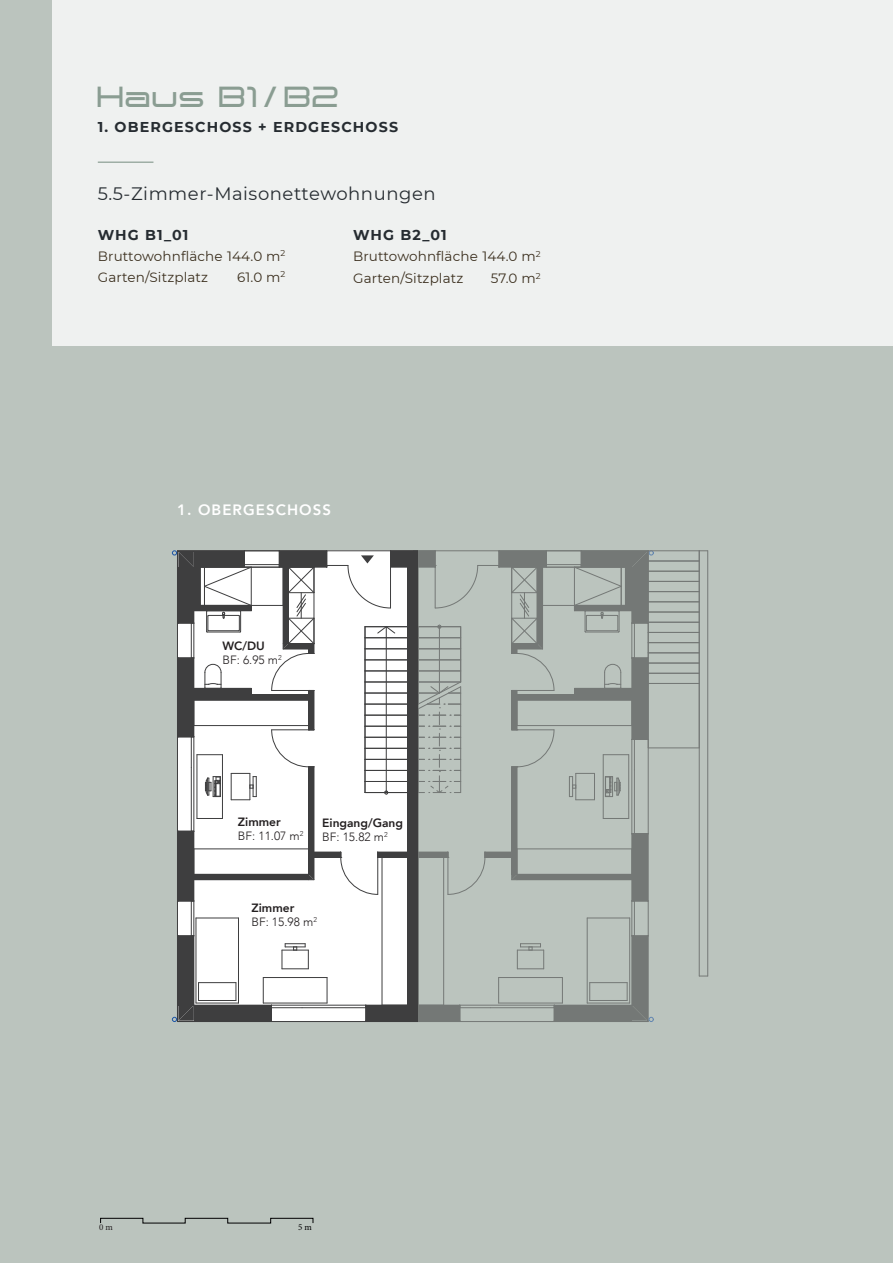
<style>
.page{position:relative;width:893px;height:1263px;background:#bbc4be}
.page>*{position:absolute;margin:0;border:0;box-sizing:border-box;transform-origin:0 0}
.t1{font:700 28.5px "Expansiva";color:#8a9d92}
.t2{font:18px "Montserrat";letter-spacing:.03em;color:#262c31}
.t3{font:800 15px "Avenir";letter-spacing:.07em;color:#fff}
.t4{font:700 14.25px "Montserrat";letter-spacing:.08em;color:#262c31}
.t5{font:13.5px/21.6px "Montserrat";letter-spacing:.01em;color:#3b2f1e}
.t6{font:300 12px/14.4px "Avenir";color:#231f20}
.t7{font:800 12px/14.4px "Avenir";color:#231f20}
.t8{font:9px "Minion Pro";color:#231f20}
.t9{font:9px "Minion Pro";color:#000001}
.s1{font-weight:800}
.s2{font-weight:300}
</style>
<div class="page">
<div style="left:52px;top:0;width:841px;height:346px;background:#eff1f0"></div>
<div style="left:178px;top:551px;width:235px;height:470px;background:#fff"></div>
<hr style="left:365px;top:792px;width:42px;height:1px;background:#3e3e3f">
<hr style="left:365px;top:781px;width:42px;height:1px;background:#3e3e3f">
<hr style="left:365px;top:770px;width:42px;height:1px;background:#3e3e3f">
<hr style="left:365px;top:759px;width:42px;height:1px;background:#3e3e3f">
<hr style="left:365px;top:748px;width:42px;height:1px;background:#3e3e3f">
<hr style="left:365px;top:737px;width:42px;height:1px;background:#3e3e3f">
<hr style="left:365px;top:726px;width:42px;height:1px;background:#3e3e3f">
<hr style="left:365px;top:715px;width:42px;height:1px;background:#3e3e3f">
<hr style="left:365px;top:704px;width:42px;height:1px;background:#3e3e3f">
<hr style="left:365px;top:693px;width:42px;height:1px;background:#3e3e3f">
<hr style="left:365px;top:682px;width:42px;height:1px;background:#3e3e3f">
<hr style="left:365px;top:671px;width:42px;height:1px;background:#3e3e3f">
<hr style="left:365px;top:660px;width:42px;height:1px;background:#3e3e3f">
<hr style="left:365px;top:648px;width:42px;height:1px;background:#3e3e3f">
<hr style="left:365px;top:637px;width:42px;height:1px;background:#3e3e3f">
<hr style="left:365px;top:626px;width:42px;height:1px;background:#3e3e3f">
<svg style="left:365px;top:627px;width:1px;height:165px"></svg>
<hr style="left:386px;top:638px;width:1px;height:143px;background:#3e3e3f">
<svg style="left:384px;top:782px;width:4px;height:13px"></svg>
<svg style="left:377px;top:627px;width:18px;height:11px"></svg>
<hr style="left:177px;top:550px;width:471px;height:1px;background:#3e3e3f">
<div style="left:279px;top:552px;width:48px;height:15px;background:#3e3e3f"></div>
<div style="left:390px;top:552px;width:45px;height:15px;background:#3e3e3f"></div>
<hr style="left:279px;top:551px;width:48px;height:1px;background:#3e3e3f">
<hr style="left:390px;top:551px;width:45px;height:1px;background:#3e3e3f">
<hr style="left:288px;top:567px;width:39px;height:1px;background:#3e3e3f">
<hr style="left:244px;top:564px;width:35px;height:1px;background:#3e3e3f">
<div style="left:194px;top:1005px;width:77px;height:16px;background:#3e3e3f"></div>
<div style="left:366px;top:1005px;width:94px;height:16px;background:#3e3e3f"></div>
<hr style="left:177px;top:1021px;width:94px;height:1px;background:#3e3e3f">
<hr style="left:366px;top:1021px;width:94px;height:1px;background:#3e3e3f">
<hr style="left:271px;top:1021px;width:95px;height:1px;background:#3e3e3f">
<hr style="left:271px;top:1005px;width:95px;height:1px;background:#3e3e3f">
<hr style="left:302px;top:1007px;width:64px;height:1px;background:#3e3e3f">
<hr style="left:271px;top:1007px;width:31px;height:1px;background:#3e3e3f">
<svg style="left:271px;top:1006px;width:1px;height:15px"></svg>
<div style="left:407px;top:567px;width:11px;height:438px;background:#3e3e3f"></div>
<div style="left:178px;top:658px;width:16px;height:79px;background:#3e3e3f"></div>
<div style="left:178px;top:831px;width:16px;height:70px;background:#3e3e3f"></div>
<div style="left:178px;top:936px;width:16px;height:69px;background:#3e3e3f"></div>
<hr style="left:177px;top:658px;width:1px;height:79px;background:#3e3e3f">
<hr style="left:177px;top:831px;width:1px;height:70px;background:#3e3e3f">
<hr style="left:177px;top:936px;width:1px;height:85px;background:#3e3e3f">
<hr style="left:194px;top:936px;width:1px;height:69px;background:#3e3e3f">
<hr style="left:194px;top:831px;width:1px;height:43px;background:#3e3e3f">
<hr style="left:194px;top:700px;width:1px;height:37px;background:#3e3e3f">
<hr style="left:194px;top:658px;width:1px;height:37px;background:#3e3e3f">
<hr style="left:177px;top:901px;width:1px;height:35px;background:#3e3e3f">
<hr style="left:194px;top:901px;width:1px;height:35px;background:#3e3e3f">
<hr style="left:191px;top:901px;width:1px;height:35px;background:#3e3e3f">
<svg style="left:178px;top:935px;width:16px;height:1px"></svg>
<svg style="left:178px;top:880px;width:17px;height:22px"></svg>
<hr style="left:177px;top:623px;width:1px;height:35px;background:#3e3e3f">
<hr style="left:194px;top:623px;width:1px;height:35px;background:#3e3e3f">
<hr style="left:191px;top:623px;width:1px;height:35px;background:#3e3e3f">
<hr style="left:177px;top:737px;width:1px;height:94px;background:#3e3e3f">
<hr style="left:194px;top:737px;width:1px;height:94px;background:#3e3e3f">
<hr style="left:191px;top:767px;width:1px;height:64px;background:#3e3e3f">
<hr style="left:191px;top:737px;width:1px;height:30px;background:#3e3e3f">
<div style="left:194px;top:695px;width:115px;height:5px;background:#3e3e3f"></div>
<hr style="left:194px;top:694px;width:115px;height:1px;background:#3e3e3f">
<div style="left:309px;top:767px;width:5px;height:107px;background:#3e3e3f"></div>
<hr style="left:308px;top:767px;width:1px;height:107px;background:#3e3e3f">
<hr style="left:314px;top:767px;width:1px;height:85px;background:#3e3e3f">
<div style="left:194px;top:874px;width:115px;height:6px;background:#3e3e3f"></div>
<hr style="left:194px;top:689px;width:57px;height:1px;background:#3e3e3f">
<div style="left:194px;top:690px;width:57px;height:5px;background:#3e3e3f"></div>
<hr style="left:194px;top:688px;width:57px;height:1px;background:#3e3e3f">
<svg style="left:282px;top:943px;width:27px;height:26px"></svg>
<hr style="left:263px;top:1003px;width:64px;height:1px;background:#3e3e3f">
<svg style="left:263px;top:978px;width:1px;height:25px"></svg>
<hr style="left:263px;top:977px;width:64px;height:1px;background:#3e3e3f">
<svg style="left:327px;top:977px;width:1px;height:26px"></svg>
<hr style="left:207px;top:632px;width:33px;height:1px;background:#3e3e3f">
<hr style="left:199px;top:982px;width:37px;height:1px;background:#3e3e3f">
<svg style="left:236px;top:983px;width:1px;height:17px"></svg>
<hr style="left:199px;top:1000px;width:37px;height:1px;background:#3e3e3f">
<hr style="left:196px;top:918px;width:42px;height:1px;background:#3e3e3f">
<hr style="left:238px;top:918px;width:1px;height:85px;background:#3e3e3f">
<hr style="left:196px;top:1003px;width:42px;height:1px;background:#3e3e3f">
<hr style="left:196px;top:918px;width:1px;height:85px;background:#3e3e3f">
<svg style="left:205px;top:664px;width:17px;height:24px"></svg>
<svg style="left:231px;top:773px;width:26px;height:27px"></svg>
<hr style="left:197px;top:755px;width:1px;height:63px;background:#3e3e3f">
<svg style="left:197px;top:818px;width:25px;height:1px"></svg>
<hr style="left:222px;top:755px;width:1px;height:63px;background:#3e3e3f">
<svg style="left:197px;top:754px;width:25px;height:1px"></svg>
<svg style="left:205px;top:776px;width:16px;height:21px"></svg>
<svg style="left:172px;top:983px;width:27px;height:39px"></svg>
<hr style="left:382px;top:857px;width:1px;height:148px;background:#3e3e3f">
<hr style="left:194px;top:605px;width:89px;height:1px;background:#3e3e3f">
<hr style="left:194px;top:567px;width:89px;height:1px;background:#3e3e3f">
<hr style="left:194px;top:700px;width:115px;height:1px;background:#3e3e3f">
<svg style="left:271px;top:551px;width:44px;height:216px"></svg>
<hr style="left:194px;top:725px;width:115px;height:1px;background:#3e3e3f">
<svg style="left:194px;top:700px;width:1px;height:25px"></svg>
<hr style="left:194px;top:849px;width:115px;height:1px;background:#3e3e3f">
<svg style="left:308px;top:849px;width:99px;height:46px"></svg>
<hr style="left:194px;top:874px;width:115px;height:1px;background:#3e3e3f">
<svg style="left:194px;top:849px;width:1px;height:25px"></svg>
<svg style="left:172px;top:550px;width:80px;height:82px"></svg>
<hr style="left:204px;top:567px;width:1px;height:38px;background:#3e3e3f">
<svg style="left:326px;top:551px;width:81px;height:57px"></svg>
<svg style="left:100px;top:1218px;width:213px;height:5px"></svg>
<svg style="left:418px;top:550px;width:291px;height:472px"></svg>
<hr style="left:98px;top:162px;width:55px;height:1px;background:#8a9d92">
<h1 class="t1" style="left:98px;top:78px;width:245px">Haus B1 / B2</h1>
<p class="t4" style="left:98px;top:117px;width:302px">1. OBERGESCHOSS + ERDGESCHOSS</p>
<h2 class="t2" style="left:98px;top:181px;width:339px">5.5-Zimmer-Maisonettewohnungen</h2>
<p class="t4" style="left:353px;top:225px;width:95px">WHG B2_01</p>
<p class="t5" style="left:353px;top:245px;width:189px">Bruttowohnfläche 144.0 m<sup>2<br></sup>Garten/Sitzplatz</p>
<p class="t4" style="left:98px;top:225px;width:92px">WHG B1_01</p>
<p class="t5" style="left:98px;top:245px;width:189px;line-height:21px">Bruttowohnfläche 144.0 m<sup>2<br></sup>Garten/Sitzplatz</p>
<p class="t5" style="left:237px;top:266px;width:50px">61.0 m<sup>2</sup></p>
<p class="t5" style="left:491px;top:267px;width:51px">57.0 m<sup>2</sup></p>
<p class="t3" style="left:177px;top:498px;width:155px">1. OBERGESCHOSS</p>
<p class="t6" style="left:223px;top:638px;width:61px"><span class="s1">WC/DU<br></span>BF: 6.95 m<sup>2</sup></p>
<p class="t6" style="left:238px;top:814px;width:67px"><span class="s1">Zimmer<br></span>BF: 11.07 m<sup>2</sup></p>
<p class="t7" style="left:322px;top:815px;width:82px">Eingang/Gang<br><span class="s2">BF: 15.82 m</span><sup>2</sup></p>
<p class="t6" style="left:252px;top:900px;width:67px"><span class="s1">Zimmer<br></span>BF: 15.98 m<sup>2</sup></p>
<p class="t8" style="left:99px;top:1221px;width:15px">0 m</p>
<p class="t9" style="left:298px;top:1221px;width:15px">5 m</p>
</div>
